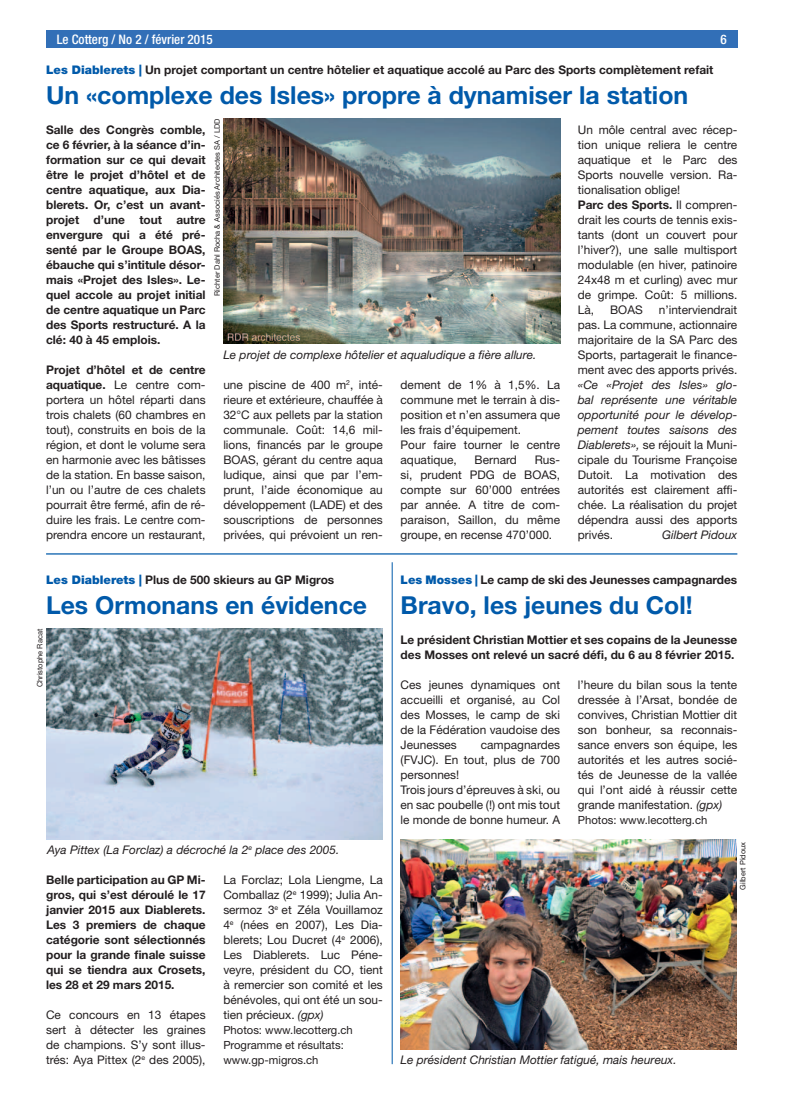
<style>
.page{position:relative;width:787px;height:1106px;background:#fff}
.page>*{position:absolute;margin:0;border:0;box-sizing:border-box;transform-origin:0 0}
.t1{font:700 24.88px "Helvetica Neue LT Std";color:#015aaa}
.t2{font:700 24.75px "Helvetica Neue LT Std";color:#015aaa}
.t3{font:500 condensed 13.12px "Helvetica Neue LT Std";color:#fff}
.t4{font:11.88px/15px "Helvetica Neue LT Std";color:#231f20;text-align:justify}
.t5{font:700 11.88px/15px "Helvetica Neue LT Std";color:#231f20;text-align:justify}
.t6{font:italic 11.88px "Helvetica Neue LT Std";color:#231f20}
.t7{font:11.25px/15px "Helvetica Neue LT Std";color:#231f20}
.t8{font:7.5px "Helvetica Neue LT Std";color:#231f20}
.s1{font-weight:900;color:#015aaa}
.s2{font-weight:700}
.s3{font-style:italic}
</style>
<div class="page">
<div style="left:46px;top:30px;width:691px;height:18px;background:#326fb7"></div>
<hr style="left:46px;top:553px;width:691px;height:1px;background:#015aaa">
<hr style="left:392px;top:562px;width:1px;height:502px;background:#015aaa">
<img style="left:223px;top:119px;width:337px;height:225px">
<img style="left:46px;top:629px;width:337px;height:210px">
<img style="left:400px;top:839px;width:336px;height:210px">
<p class="t3" style="left:57px;top:34px;width:158px">Le Cotterg / No 2 / février 2015</p>
<p class="t3" style="left:720px;top:34px;width:8px">6</p>
<p class="t5" style="left:46px;top:63px;width:669px"><span class="s1">Les Diablerets |</span> Un projet comportant un centre hôtelier et aquatique accolé au Parc des Sports complètement refait</p>
<h1 class="t1" style="left:46px;top:86px;width:643px">Un «complexe des Isles» propre à dynamiser la station</h1>
<p class="t5" style="left:46px;top:123px;width:161px">Salle des Congrès comble, ce 6 février, à la séance d’in&shy;formation sur ce qui devait être le projet d’hôtel et de centre aquatique, aux Dia&shy;blerets. Or, c’est un avant&shy;projet d’une tout autre envergure qui a été pré&shy;senté par le Groupe BOAS, ébauche qui s’intitule désor&shy;mais «Projet des Isles». Le&shy;quel accole au projet initial de centre aquatique un Parc des Sports restructuré. A la clé: 40 à 45 emplois.</p>
<p class="t4" style="left:46px;top:363px;width:161px"><span class="s2">Projet d’hôtel et de centre aquatique.</span> Le centre com&shy;portera un hôtel réparti dans trois chalets (60 chambres en tout), construits en bois de la région, et dont le volume sera en harmonie avec les bâtisses de la station. En basse saison, l’un ou l’autre de ces chalets pourrait être fermé, afin de ré&shy;duire les frais. Le centre com&shy;prendra encore un restaurant,</p>
<p class="t8" style="left:214px;top:296px;width:178px;rotate:-90deg">Richter Dahl Rocha &amp; Associés Architectes SA / LDD</p>
<p class="t4" style="left:578px;top:123px;width:161px;text-align:left">Un môle central avec récep&shy;tion unique reliera le centre aquatique et le Parc des<br>Sports nouvelle version. Ra&shy;tionalisation oblige!<br><span class="s2">Parc des Sports.</span> Il compren&shy;drait les courts de tennis exis&shy;tants (dont un couvert pour l’hiver?), une salle multisport modulable (en hiver, patinoire<br>24x48 m et curling) avec mur de grimpe. Coût: 5 millions.<br>Là,</p>
<p class="t4" style="left:610px;top:303px;width:34px">BOAS</p>
<p class="t4" style="left:578px;top:303px;width:161px;text-indent:81px">n’interviendrait pas. La commune, actionnaire majoritaire de la SA Parc des Sports, partagerait le finance&shy;ment avec des apports privés.</p>
<p class="t4" style="left:578px;top:378px;width:161px"><span class="s3">«Ce «Projet des Isles» glo&shy;bal représente une véritable opportunité pour le dévelop&shy;pement toutes saisons des Diablerets»,</span> se réjouit la Muni&shy;cipale du Tourisme Françoise Dutoit. La motivation des autorités est clairement affi&shy;chée. La réalisation du projet dépendra aussi des apports privés.</p>
<p class="t6" style="left:223px;top:350px;width:315px">Le projet de complexe hôtelier et aqualudique a fière allure.</p>
<p class="t4" style="left:223px;top:378px;width:161px">une piscine de 400 m<sup>2</sup>, inté&shy;rieure et extérieure, chauffée à 32°C aux pellets par la station communale. Coût: 14,6 mil&shy;lions, financés par le groupe BOAS, gérant du centre aqua ludique, ainsi que par l’em&shy;prunt, l’aide économique au développement (LADE) et des souscriptions de personnes privées, qui prévoient un ren-</p>
<p class="t4" style="left:400px;top:378px;width:161px;text-align:left">dement de 1% à 1,5%. La commune met le terrain à dis&shy;position et n’en assumera que les frais d’équipement.<br>Pour faire tourner le centre aquatique,</p>
<p class="t4" style="left:400px;top:453px;width:161px;text-indent:134px">Rus&shy;si, prudent PDG de BOAS, compte sur 60’000 entrées par année. A titre de com&shy;paraison, Saillon, du même groupe, en recense 470’000.</p>
<p class="t4" style="left:474px;top:453px;width:44px">Bernard</p>
<p class="t6" style="left:662px;top:530px;width:77px">Gilbert Pidoux</p>
<p class="t5" style="left:46px;top:573px;width:290px"><span class="s1">Les Diablerets |</span> Plus de 500 skieurs au GP Migros</p>
<h2 class="t2" style="left:46px;top:596px;width:322px">Les Ormonans en évidence</h2>
<p class="t8" style="left:37px;top:687px;width:60px;rotate:-90deg">Christophe Racat</p>
<p class="t6" style="left:47px;top:845px;width:294px">Aya Pittex (La Forclaz) a décroché la 2<sup>e</sup> place des 2005.</p>
<p class="t5" style="left:46px;top:873px;width:161px">Belle participation au GP Mi&shy;gros, qui s’est déroulé le 17 janvier 2015 aux Diablerets.<br>Les 3 premiers de chaque catégorie sont sélectionnés pour la grande finale suisse qui se tiendra aux Crosets, les 28 et 29 mars 2015.</p>
<p class="t4" style="left:46px;top:1008px;width:161px">Ce concours en 13 étapes sert à détecter les graines de champions. S’y sont illus&shy;trés: Aya Pittex (2<sup>e</sup> des 2005),</p>
<p class="t4" style="left:223px;top:873px;width:161px">La Forclaz; Lola Liengme, La Comballaz (2<sup>e</sup> 1999); Julia An&shy;sermoz 3<sup>e</sup> et Zéla Vouillamoz 4<sup>e</sup> (nées en 2007), Les Dia&shy;blerets; Lou Ducret (4<sup>e</sup> 2006), Les Diablerets. Luc Péne&shy;veyre, président du CO, tient à remercier son comité et les bénévoles, qui ont été un sou&shy;tien précieux. <span class="s3">(gpx)</span></p>
<p class="t7" style="left:223px;top:1024px;width:131px">Photos: www.lecotterg.ch<br>Programme et résultats: www.gp-migros.ch</p>
<p class="t5" style="left:400px;top:573px;width:338px"><span class="s1">Les Mosses |</span> Le camp de ski des Jeunesses campagnardes</p>
<h2 class="t2" style="left:400px;top:596px;width:294px">Bravo, les jeunes du Col!</h2>
<p class="t5" style="left:400px;top:633px;width:338px">Le président Christian Mottier et ses copains de la Jeunesse des Mosses ont relevé un sacré défi, du 6 au 8 février 2015.</p>
<p class="t4" style="left:578px;top:678px;width:161px">l’heure du bilan sous la tente dressée à l’Arsat, bondée de convives, Christian Mottier dit son bonheur, sa reconnais&shy;sance envers son équipe, les autorités et les autres socié&shy;tés de Jeunesse de la vallée qui l’ont aidé à réussir cette grande manifestation. <span class="s3">(gpx)</span></p>
<p class="t7" style="left:578px;top:814px;width:131px">Photos: www.lecotterg.ch</p>
<p class="t4" style="left:400px;top:678px;width:161px">Ces jeunes dynamiques ont accueilli et organisé, au Col des Mosses, le camp de ski de la Fédération vaudoise des Jeunesses</p>
<p class="t4" style="left:400px;top:738px;width:161px;text-align:left;text-indent:80px">campagnardes (FVJC). En tout, plus de 700 personnes!<br>Trois jours d’épreuves à ski, ou en sac poubelle (!) ont mis tout le monde de bonne humeur. A</p>
<p class="t8" style="left:740px;top:889px;width:49px;rotate:-90deg">Gilbert Pidoux</p>
<p class="t6" style="left:400px;top:1055px;width:277px">Le président Christian Mottier fatigué, mais heureux.</p>
</div>
